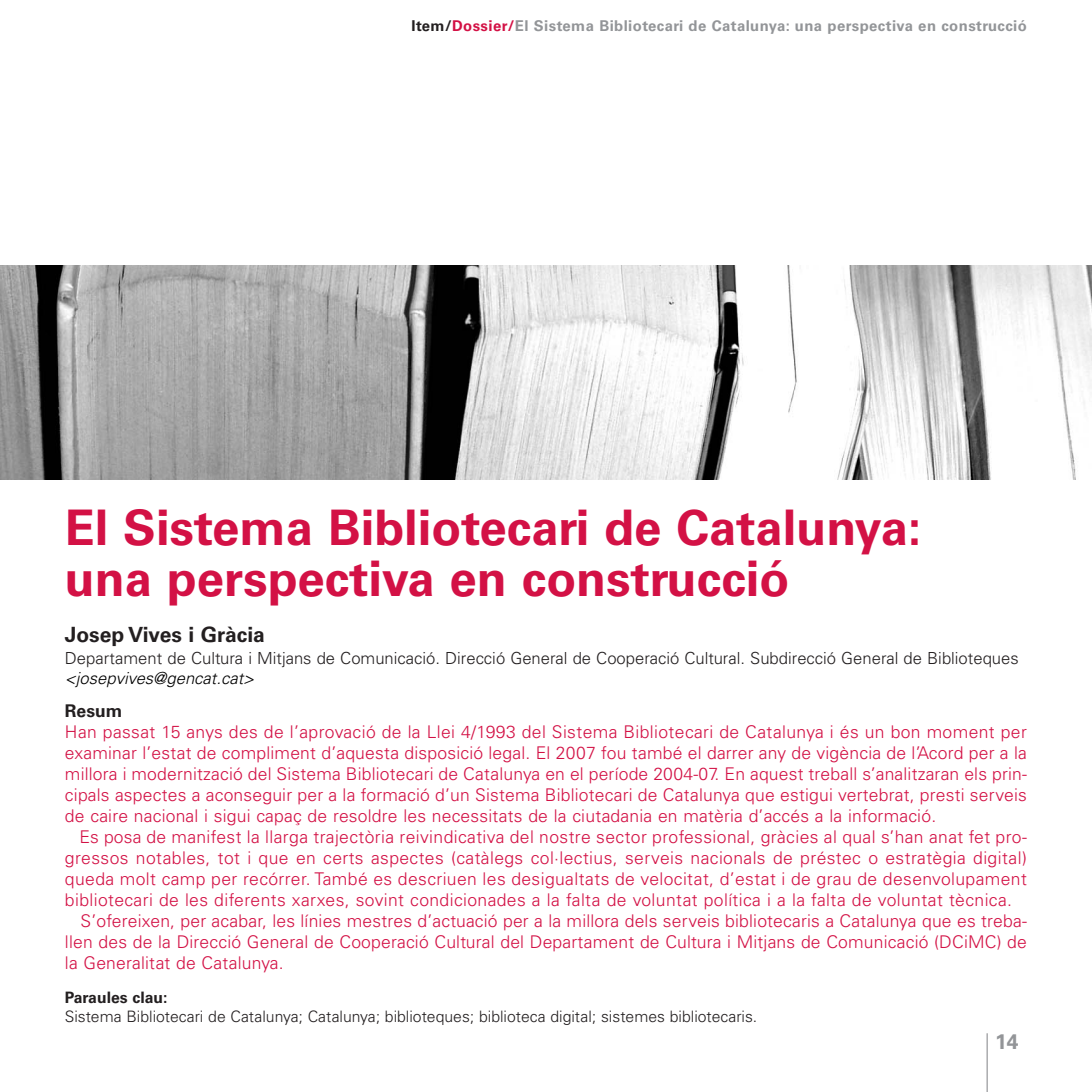
<style>
.page{position:relative;width:1092px;height:1092px;background:#fff}
.page>*{position:absolute;margin:0;border:0;box-sizing:border-box;transform-origin:0 0}
.t1{font:700 49px/50.8px "Univers";color:#d31145}
.t2{font:700 21px "Univers";color:#231f20}
.t3{font:700 21px "Univers";color:#939598}
.t4{font:300 17.5px/21px "Univers";letter-spacing:.02em;color:#d31145;text-align:justify}
.t5{font:700 17.5px "Univers";color:#231f20}
.t6{font:300 16.62px "Univers";color:#231f20}
.t7{font:italic 300 16.62px "Univers";color:#000}
.t8{font:300 15.75px "Univers";color:#231f20}
.t9{font:700 15.75px "Univers";color:#231f20}
.t10{font:700 14.88px "Univers";letter-spacing:.03em;color:#939598}
.s1{color:#231f20}
.s2{color:#d31145}
</style>
<div class="page">
<hr style="left:986px;top:1033px;width:1px;height:58px;background:#808285">
<img style="left:0;top:265px;width:1091px;height:214px">
<p class="t10" style="left:411px;top:20px;width:617px"><span class="s1">Item/</span><span class="s2">Dossier/</span>El Sistema Bibliotecari de Catalunya: una perspectiva en construcció</p>
<h1 class="t1" style="left:65px;top:506px;width:858px">El Sistema Bibliotecari de Catalunya: una perspectiva en construcció</h1>
<p class="t2" style="left:65px;top:626px;width:201px">Josep Vives i Gràcia</p>
<p class="t6" style="left:65px;top:652px;width:955px">Departament de Cultura i Mitjans de Comunicació. Direcció General de Cooperació Cultural. Subdirecció General de Biblioteques</p>
<p class="t7" style="left:65px;top:672px;width:194px">&lt;josepvives@gencat.cat&gt;</p>
<p class="t5" style="left:65px;top:704px;width:59px">Resum</p>
<p class="t4" style="left:65px;top:722px;width:963px">Han passat 15 anys des de l’aprovació de la Llei 4/1993 del Sistema Bibliotecari de Catalunya i és un bon moment per examinar l’estat de compliment d’aquesta disposició legal. El 2007 fou també el darrer any de vigència de l’Acord per a la millora i modernització del Sistema Bibliotecari de Catalunya en el període 2004-07. En aquest treball s’analitzaran els prin&shy;cipals aspectes a aconseguir per a la formació d’un Sistema Bibliotecari de Catalunya que estigui vertebrat, presti serveis de caire nacional i sigui capaç de resoldre les necessitats de la ciutadania en matèria d’accés a la informació.</p>
<p class="t4" style="left:79px;top:827px;width:948px">Es posa de manifest la llarga trajectòria reivindicativa del nostre sector professional, gràcies al qual s’han anat fet pro-</p>
<p class="t4" style="left:65px;top:848px;width:963px">gressos notables, tot i que en certs aspectes (catàlegs col·lectius, serveis nacionals de préstec o estratègia digital)</p>
<p class="t4" style="left:65px;top:869px;width:963px">queda molt camp per recórrer. També es descriuen les desigualtats de velocitat, d’estat i de grau de desenvolupament</p>
<p class="t4" style="left:65px;top:890px;width:948px">bibliotecari de les diferents xarxes, sovint condicionades a la falta de voluntat política i a la falta de voluntat tècnica.</p>
<p class="t4" style="left:81px;top:911px;width:947px">S’ofereixen, per acabar, les línies mestres d’actuació per a la millora dels serveis bibliotecaris a Catalunya que es treba-</p>
<p class="t4" style="left:65px;top:932px;width:963px">llen des de la Direcció General de Cooperació Cultural del Departament de Cultura i Mitjans de Comunicació (DCiMC) de</p>
<p class="t4" style="left:65px;top:953px;width:220px">la Generalitat de Catalunya.</p>
<p class="t9" style="left:65px;top:991px;width:104px">Paraules clau:</p>
<p class="t8" style="left:65px;top:1010px;width:694px">Sistema Bibliotecari de Catalunya; Catalunya; biblioteques; biblioteca digital; sistemes bibliotecaris.</p>
<p class="t3" style="left:994px;top:1033px;width:25px">14</p>
</div>
